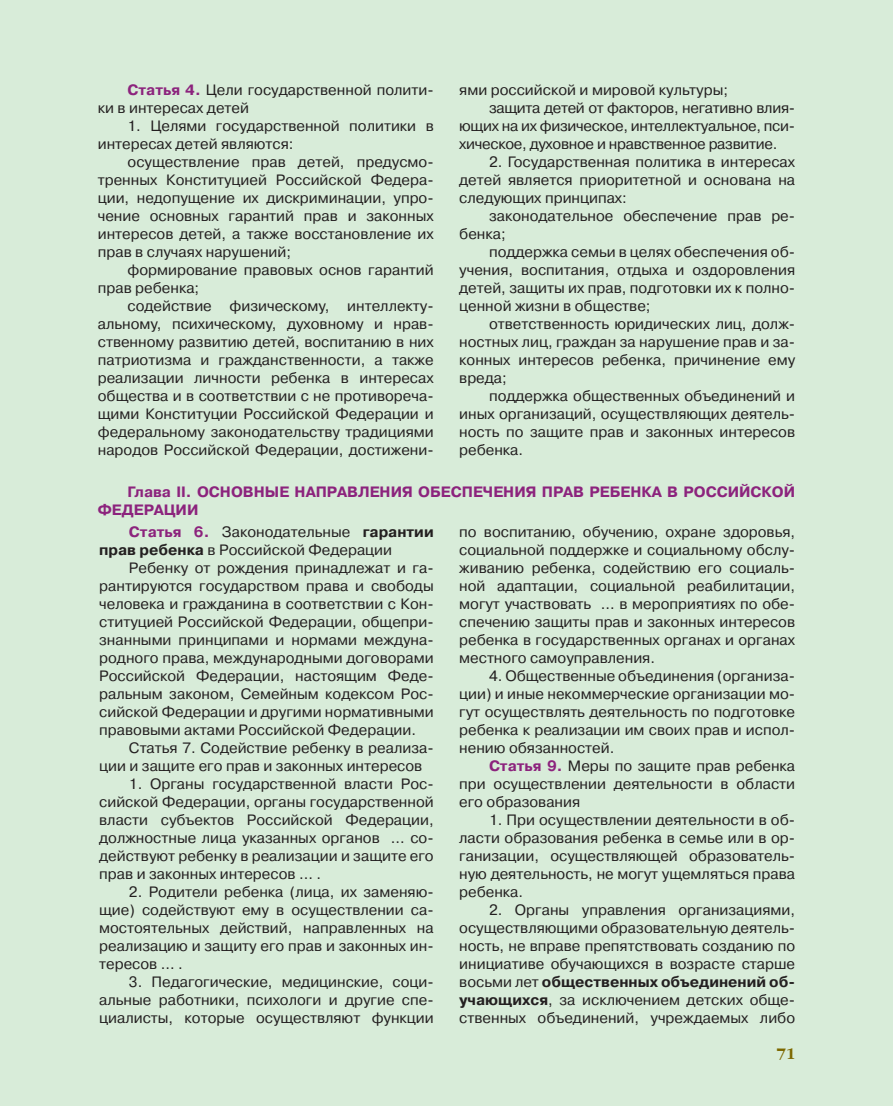
<style>
.page{position:relative;width:893px;height:1106px;background:#fff}
.page>*{position:absolute;margin:0;border:0;box-sizing:border-box;transform-origin:0 0}
.t1{font:15px/18px "Pragmatica C";color:#231f20;text-align:justify}
.t2{font:15px "Pragmatica C";letter-spacing:-.02em;color:#231f20}
.t3{font:700 15px/18px "Pragmatica C";color:#8c237d}
.t4{font:700 15px "Garamond C";color:#7d6800}
.s1{font-weight:700;color:#8c237d}
.s2{font-weight:700}
</style>
<div class="page">
<div style="left:0;top:0;width:893px;height:1105px;background:#d8ecd9"></div>
<p class="t1" style="left:98px;top:82px;width:337px;text-indent:30px"><span class="s1">Статья 4.</span> Цели государственной полити&shy;ки в интересах детей</p>
<p class="t1" style="left:98px;top:118px;width:337px;text-indent:30px">1. Целями государственной политики в интересах детей являются:</p>
<p class="t1" style="left:98px;top:154px;width:337px;text-indent:30px">осуществление прав детей, предусмо&shy;тренных Конституцией Российской Федера&shy;ции, недопущение их дискриминации, упро&shy;чение основных гарантий прав и законных интересов детей, а также восстановление их прав в случаях нарушений;</p>
<p class="t1" style="left:98px;top:262px;width:337px;text-indent:30px">формирование правовых основ гарантий прав ребенка;</p>
<p class="t1" style="left:98px;top:298px;width:337px;text-indent:30px">содействие физическому, интеллекту&shy;альному, психическому, духовному и нрав&shy;ственному развитию детей, воспитанию в них патриотизма и гражданственности, а также реализации личности ребенка в интересах общества и в соответствии с не противореча&shy;щими Конституции Российской Федерации и федеральному законодательству традициями народов Российской Федерации, достижени-</p>
<p class="t1" style="left:459px;top:82px;width:270px">ями российской и мировой культуры;</p>
<p class="t2" style="left:489px;top:102px;width:308px">защита детей от факторов, негативно влия-</p>
<p class="t2" style="left:459px;top:120px;width:337px">ющих на их физическое, интеллектуальное, пси-</p>
<p class="t2" style="left:459px;top:138px;width:320px">хическое, духовное и нравственное развитие.</p>
<p class="t1" style="left:459px;top:154px;width:337px;text-indent:30px">2. Государственная политика в интересах детей является приоритетной и основана на следующих принципах:</p>
<p class="t1" style="left:459px;top:208px;width:337px;text-indent:30px">законодательное обеспечение прав ре&shy;бенка;</p>
<p class="t1" style="left:459px;top:244px;width:337px;text-indent:30px">поддержка семьи в целях обеспечения об&shy;учения, воспитания, отдыха и оздоровления детей, защиты их прав, подготовки их к полно&shy;ценной жизни в обществе;</p>
<p class="t1" style="left:459px;top:316px;width:337px;text-indent:30px">ответственность юридических лиц, долж&shy;ностных лиц, граждан за нарушение прав и за&shy;конных интересов ребенка, причинение ему вреда;</p>
<p class="t1" style="left:459px;top:388px;width:337px;text-indent:30px">поддержка общественных объединений и иных организаций, осуществляющих деятель&shy;ность по защите прав и законных интересов ребенка.</p>
<p class="t3" style="left:98px;top:484px;width:699px;text-indent:30px">Глава II. ОСНОВНЫЕ НАПРАВЛЕНИЯ ОБЕСПЕЧЕНИЯ ПРАВ РЕБЕНКА В РОССИЙСКОЙ<br>ФЕДЕРАЦИИ</p>
<p class="t1" style="left:99px;top:524px;width:336px;text-indent:30px"><span class="s1">Статья 6.</span> Законодательные <span class="s2">гарантии прав ребенка</span> в Российской Федерации</p>
<p class="t1" style="left:99px;top:560px;width:336px;text-indent:30px">Ребенку от рождения принадлежат и га&shy;рантируются государством права и свободы человека и гражданина в соответствии с Кон&shy;ституцией Российской Федерации, общепри&shy;знанными принципами и нормами междуна&shy;родного права, международными договорами Российской Федерации, настоящим Феде&shy;ральным законом, Семейным кодексом Рос&shy;сийской Федерации и другими нормативными правовыми актами Российской Федерации.</p>
<p class="t1" style="left:99px;top:740px;width:336px;text-indent:30px">Статья 7. Содействие ребенку в реализа&shy;ции и защите его прав и законных интересов</p>
<p class="t1" style="left:99px;top:776px;width:336px;text-indent:30px">1. Органы государственной власти Рос&shy;сийской Федерации, органы государственной власти субъектов Российской Федерации, должностные лица указанных органов … со&shy;действуют ребенку в реализации и защите его прав и законных интересов … .</p>
<p class="t1" style="left:99px;top:884px;width:336px;text-indent:30px">2. Родители ребенка (лица, их заменяю&shy;щие) содействуют ему в осуществлении са&shy;мостоятельных действий, направленных на реализацию и защиту его прав и законных ин&shy;тересов … .</p>
<p class="t1" style="left:99px;top:974px;width:336px;text-indent:30px">3. Педагогические, медицинские, соци&shy;альные работники, психологи и другие спе&shy;циалисты, которые осуществляют функции</p>
<p class="t1" style="left:459px;top:524px;width:337px">по воспитанию, обучению, охране здоровья, социальной поддержке и социальному обслу&shy;живанию ребенка, содействию его социаль&shy;ной адаптации, социальной реабилитации, могут участвовать … в мероприятиях по обе&shy;спечению защиты прав и законных интересов ребенка в государственных органах и органах местного самоуправления.</p>
<p class="t1" style="left:459px;top:668px;width:337px;text-indent:30px">4. Общественные объединения (организа&shy;ции) и иные некоммерческие организации мо&shy;гут осуществлять деятельность по подготовке ребенка к реализации им своих прав и испол&shy;нению обязанностей.</p>
<p class="t1" style="left:459px;top:758px;width:337px;text-indent:30px"><span class="s1">Статья 9.</span> Меры по защите прав ребенка при осуществлении деятельности в области его образования</p>
<p class="t1" style="left:459px;top:812px;width:337px;text-indent:30px">1. При осуществлении деятельности в об&shy;ласти образования ребенка в семье или в ор&shy;ганизации, осуществляющей образователь&shy;ную деятельность, не могут ущемляться права ребенка.</p>
<p class="t1" style="left:459px;top:902px;width:337px;text-indent:30px">2. Органы управления организациями, осуществляющими образовательную деятель&shy;ность, не вправе препятствовать созданию по инициативе обучающихся в возрасте старше восьми лет <span class="s2">общественных объединений об&shy;учающихся</span>, за исключением детских обще&shy;ственных объединений, учреждаемых либо</p>
<p class="t4" style="left:777px;top:1046px;width:20px">71</p>
</div>
